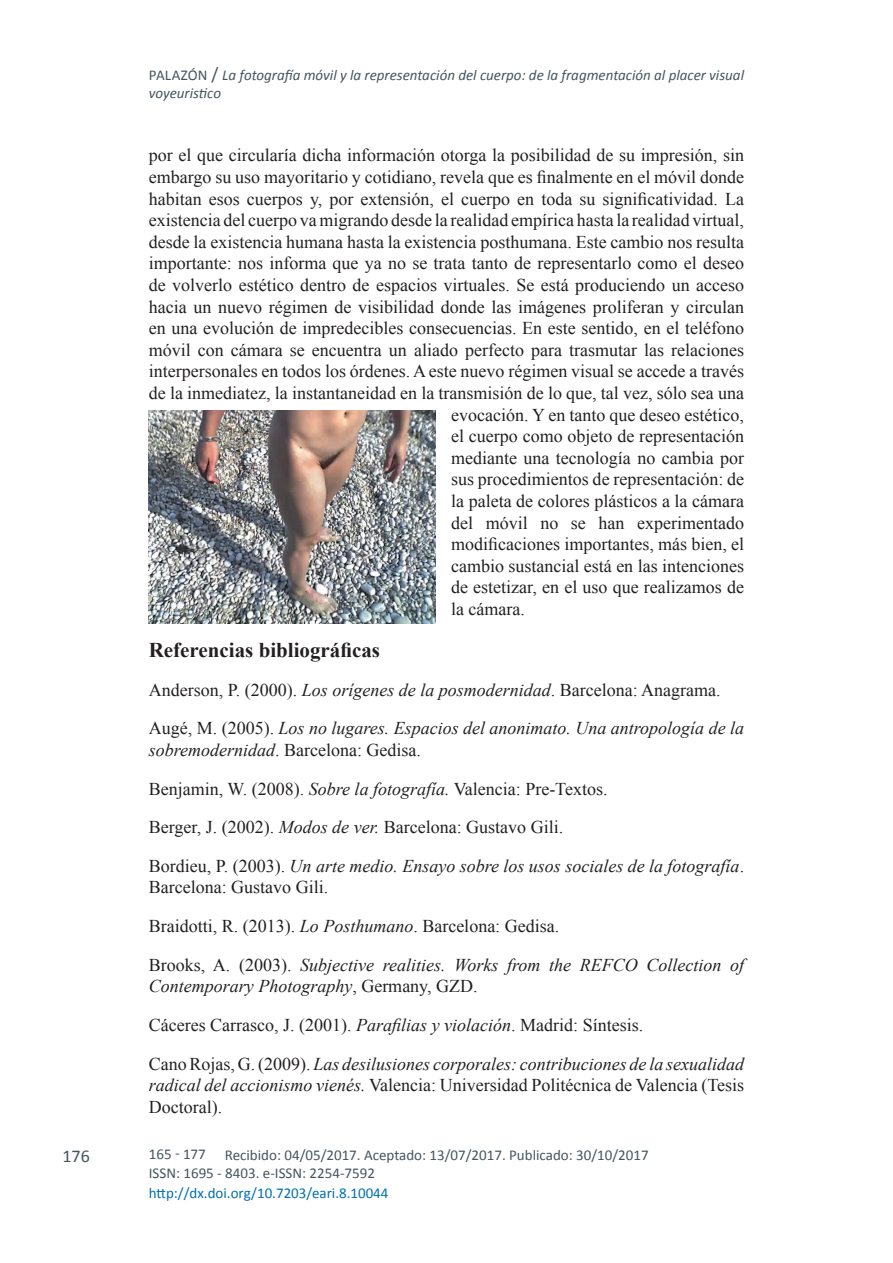
<style>
.page{position:relative;width:893px;height:1263px;background:#fff}
.page>*{position:absolute;margin:0;border:0;box-sizing:border-box;transform-origin:0 0}
.t1{font:700 21px "Times New Roman";color:#231f20}
.t2{font:18px/38.5px "Times New Roman";color:#231f20}
.t3{font:italic 18px/38.5px "Times New Roman";color:#231f20}
.t4{font:18px "Calibri";color:#45555f}
.t5{font:15px "Calibri";color:#45555f}
.t6{font:italic 15px/18px "Calibri";color:#45555f}
.t7{font:15px "Calibri";color:#0070af}
.s1{font-style:normal}
.s2{font-style:normal;font-size:18px}
.s3{font-style:italic}
</style>
<div class="page">
<img style="left:149px;top:411px;width:287px;height:213px">
<p class="t4" style="left:62px;top:1144px;width:29px">176</p>
<p class="t6" style="left:149px;top:65px;width:597px"><span class="s1">PALAZÓN</span> <span class="s2">/</span> La fotografía móvil y la representación del cuerpo: de la fragmentación al placer visual voyeuristico</p>
<p class="t2" style="left:149px;top:136px;width:597px">por el que circularía dicha información otorga la posibilidad de su impresión, sin</p>
<p class="t2" style="left:149px;top:157px;width:597px">embargo su uso mayoritario y cotidiano, revela que es finalmente en el móvil donde</p>
<p class="t2" style="left:149px;top:179px;width:597px">habitan esos cuerpos y, por extensión, el cuerpo en toda su significatividad. La</p>
<p class="t2" style="left:149px;top:201px;width:597px">existencia del cuerpo va migrando desde la realidad empírica hasta la realidad virtual,</p>
<p class="t2" style="left:149px;top:222px;width:597px">desde la existencia humana hasta la existencia posthumana. Este cambio nos resulta</p>
<p class="t2" style="left:149px;top:244px;width:597px">importante: nos informa que ya no se trata tanto de representarlo como el deseo</p>
<p class="t2" style="left:149px;top:265px;width:597px">de volverlo estético dentro de espacios virtuales. Se está produciendo un acceso</p>
<p class="t2" style="left:149px;top:287px;width:597px">hacia un nuevo régimen de visibilidad donde las imágenes proliferan y circulan</p>
<p class="t2" style="left:149px;top:309px;width:597px">en una evolución de impredecibles consecuencias. En este sentido, en el teléfono</p>
<p class="t2" style="left:149px;top:330px;width:597px">móvil con cámara se encuentra un aliado perfecto para trasmutar las relaciones</p>
<p class="t2" style="left:149px;top:352px;width:597px">interpersonales en todos los órdenes. A este nuevo régimen visual se accede a través</p>
<p class="t2" style="left:149px;top:373px;width:597px">de la inmediatez, la instantaneidad en la transmisión de lo que, tal vez, sólo sea una</p>
<p class="t2" style="left:451px;top:395px;width:295px">evocación. Y en tanto que deseo estético,</p>
<p class="t2" style="left:451px;top:417px;width:295px">el cuerpo como objeto de representación</p>
<p class="t2" style="left:451px;top:438px;width:295px">mediante una tecnología no cambia por</p>
<p class="t2" style="left:451px;top:460px;width:295px">sus procedimientos de representación: de</p>
<p class="t2" style="left:451px;top:481px;width:295px">la paleta de colores plásticos a la cámara</p>
<p class="t2" style="left:451px;top:503px;width:295px">del móvil no se han experimentado</p>
<p class="t2" style="left:451px;top:525px;width:295px">modificaciones importantes, más bien, el</p>
<p class="t2" style="left:451px;top:546px;width:295px">cambio sustancial está en las intenciones</p>
<p class="t2" style="left:451px;top:568px;width:295px">de estetizar, en el uso que realizamos de</p>
<p class="t2" style="left:451px;top:589px;width:75px">la cámara.</p>
<p class="t1" style="left:149px;top:636px;width:233px">Referencias bibliográficas</p>
<p class="t3" style="left:149px;top:670px;width:597px"><span class="s1">Anderson, P. (2000).</span> Los orígenes de la posmodernidad<span class="s1">. Barcelona: Anagrama.<br>Augé, M. (2005).</span> Los no lugares. Espacios del anonimato. Una antropología de la</p>
<p class="t2" style="left:149px;top:730px;width:597px"><span class="s3">sobremodernidad</span>. Barcelona: Gedisa.<br>Benjamin, W. (2008). <span class="s3">Sobre la fotografía.</span> Valencia: Pre-Textos.<br>Berger, J. (2002). <span class="s3">Modos de ver.</span> Barcelona: Gustavo Gili.<br>Bordieu, P. (2003). <span class="s3">Un arte medio. Ensayo sobre los usos sociales de la fotografía</span>.</p>
<p class="t2" style="left:149px;top:868px;width:597px">Barcelona: Gustavo Gili.<br>Braidotti, R. (2013). <span class="s3">Lo Posthumano</span>. Barcelona: Gedisa.<br>Brooks, A. (2003). <span class="s3">Subjective realities. Works from the REFCO Collection of</span></p>
<p class="t3" style="left:149px;top:966px;width:597px">Contemporary Photography<span class="s1">, Germany, GZD.<br>Cáceres Carrasco, J. (2001).</span> Parafilias y violación<span class="s1">. Madrid: Síntesis.<br>Cano Rojas, G. (2009).</span> Las desilusiones corporales: contribuciones de la sexualidad</p>
<p class="t2" style="left:149px;top:1074px;width:597px;line-height:21.6px"><span class="s3">radical del accionismo vienés.</span> Valencia: Universidad Politécnica de Valencia (Tesis<br>Doctoral).</p>
<p class="t5" style="left:225px;top:1145px;width:425px">Recibido: 04/05/2017. Aceptado: 13/07/2017. Publicado: 30/10/2017</p>
<p class="t5" style="left:149px;top:1145px;width:59px">165 - 177</p>
<p class="t7" style="left:149px;top:1183px;width:241px">http://dx.doi.org/10.7203/eari.8.10044</p>
<p class="t5" style="left:149px;top:1163px;width:228px">ISSN: 1695 - 8403. e-ISSN: 2254-7592</p>
</div>
